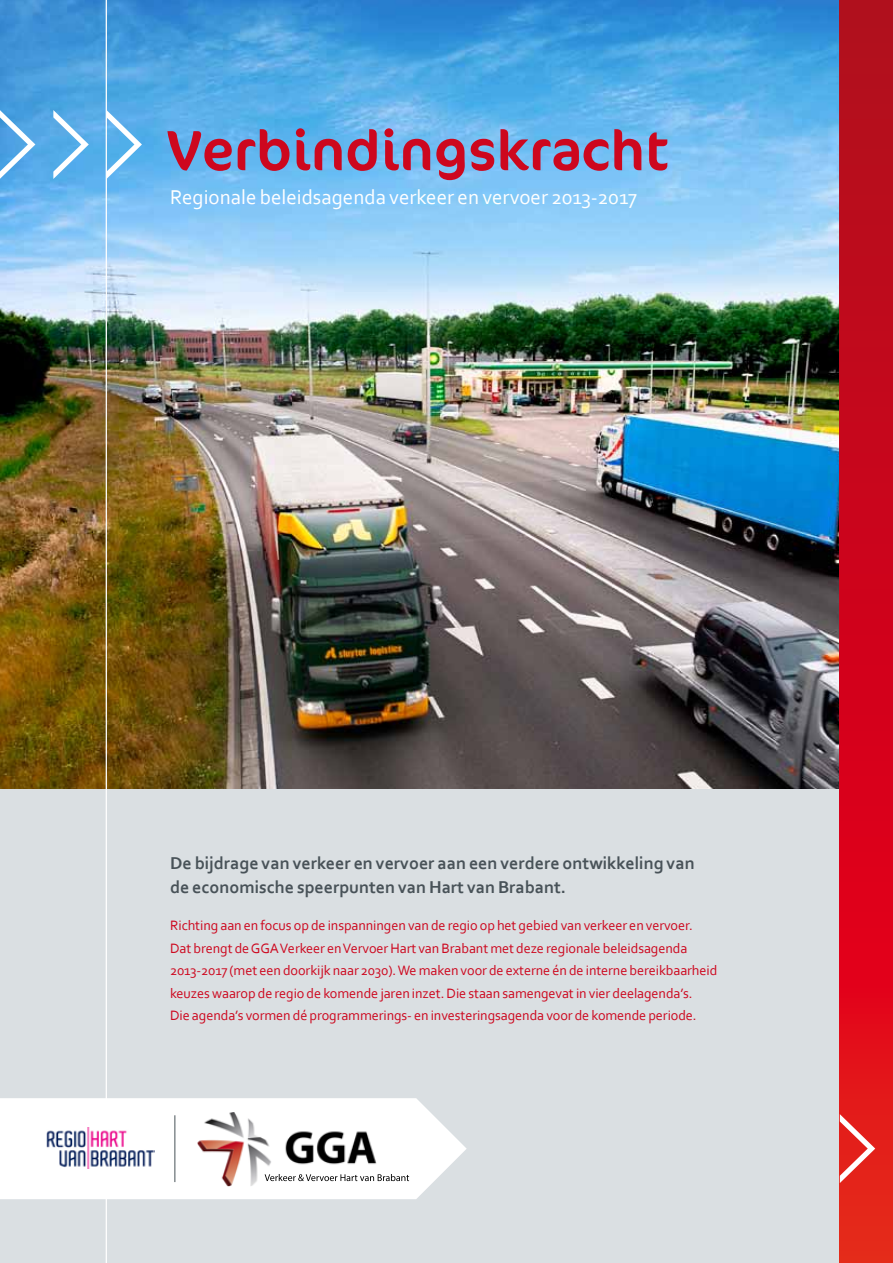
<style>
.page{position:relative;width:893px;height:1263px;background:#fff}
.page>*{position:absolute;margin:0;border:0;box-sizing:border-box;transform-origin:0 0}
.t1{font:57px "Cocon";color:#cd071e}
.t2{font:21px "Corbel";color:#fff}
.t3{font:700 18px/24px "Corbel";color:#485258}
.t4{font:14.25px/22.5px "Corbel";letter-spacing:-.005em;color:#cd071e}
</style>
<div class="page">
<div style="left:0;top:697px;width:893px;height:566px;background:#dadfe2"></div>
<img style="left:0;top:0;width:840px;height:789px">
<svg style="left:0;top:110px;width:35px;height:69px"></svg>
<svg style="left:53px;top:110px;width:36px;height:69px"></svg>
<svg style="left:107px;top:110px;width:35px;height:69px"></svg>
<svg style="left:0;top:1098px;width:467px;height:101px;background:#fbfbfc"></svg>
<img style="left:197px;top:1112px;width:180px;height:74px">
<svg style="left:265px;top:1174px;width:144px;height:7px"></svg>
<hr style="left:174px;top:1115px;width:1px;height:67px;background:#485258">
<hr style="left:106px;top:0;width:1px;height:1263px;background:#fff">
<svg style="left:840px;top:0;width:53px;height:1263px;background:#ce091b"></svg>
<svg style="left:840px;top:1114px;width:35px;height:69px;background:#e84a45"></svg>
<img style="left:44px;top:1127px;width:111px;height:41px">
<h1 class="t1" style="left:167px;top:117px;width:503px">Verbindingskracht</h1>
<h2 class="t2" style="left:170px;top:184px;width:468px">Regionale beleidsagenda verkeer en vervoer 2013-2017</h2>
<p class="t3" style="left:170px;top:851px;width:526px">De bijdrage van verkeer en vervoer aan een verdere ontwikkeling van de economische speerpunten van Hart van Brabant.</p>
<p class="t4" style="left:170px;top:914px;width:549px">Richting aan en focus op de inspanningen van de regio op het gebied van verkeer en vervoer.<br>Dat brengt de GGA Verkeer en Vervoer Hart van Brabant met deze regionale beleidsagenda 2013-2017 (met een doorkijk naar 2030). We maken voor de externe én de interne bereikbaarheid keuzes waarop de regio de komende jaren inzet. Die staan samengevat in vier deelagenda’s.<br>Die agenda’s vormen dé programmerings- en investeringsagenda voor de komende periode.</p>
</div>
